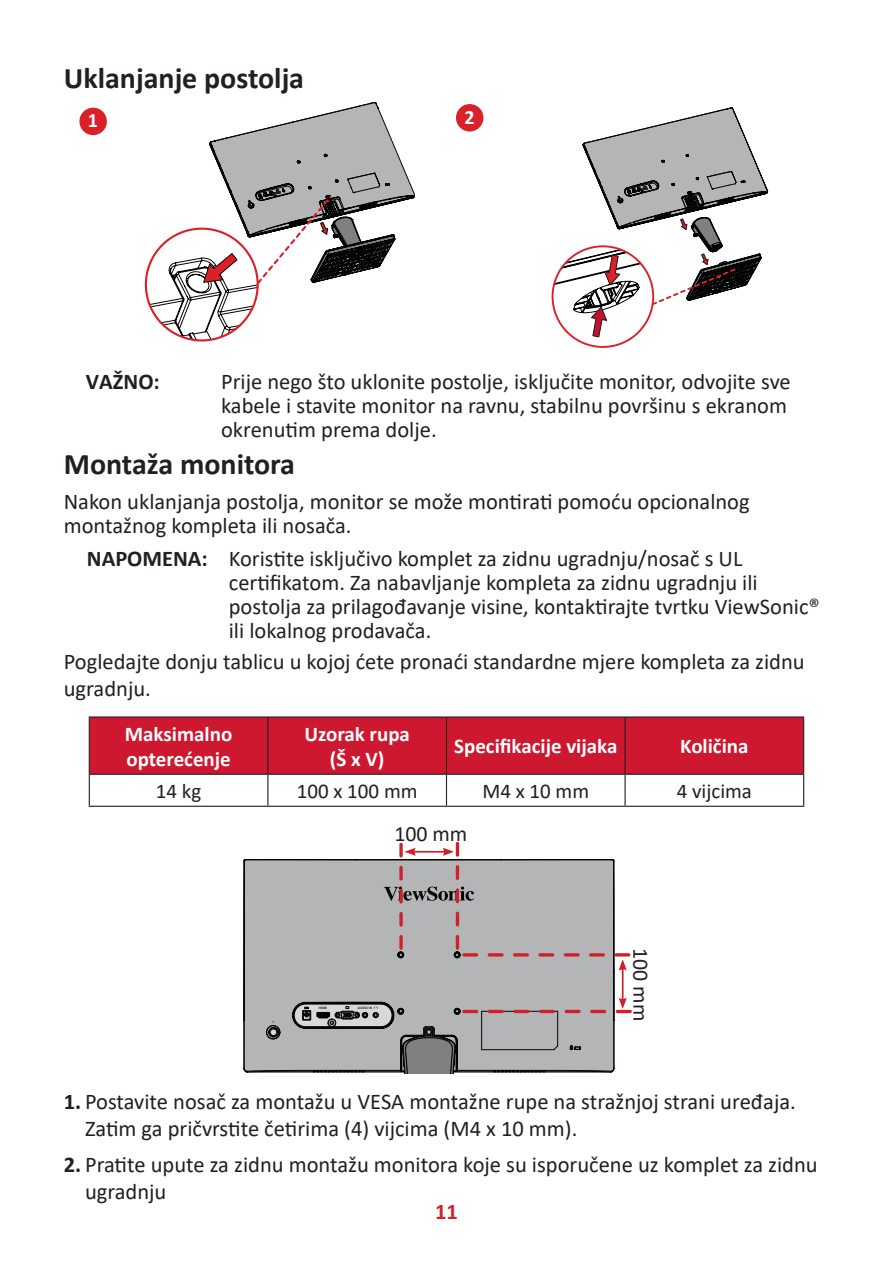
<style>
.page{position:relative;width:893px;height:1263px;background:#fff}
.page>*{position:absolute;margin:0;border:0;box-sizing:border-box;transform-origin:0 0}
.t1{font:700 30px "Calibri";color:#231f20}
.t2{font:22.5px/24px "Calibri";color:#231f20}
.t3{font:700 22.5px "Calibri";color:#231f20}
.t4{font:700 22.5px "Calibri";color:#d1232a}
.t5{font:21.9px "Calibri";color:#231f20}
.t6{font:700 21px/25.2px "Calibri";color:#fff}
.t7{font:21px "Calibri";color:#231f20}
.t8{font:700 20.1px "Calibri";color:#fff}
.t9{font:700 3.15px "Arial";color:#231f20}
.s1{font-weight:700}
</style>
<div class="page">
<div style="left:79px;top:108px;width:28px;height:27px;background:#dc2029;border-radius:50%"></div>
<svg style="left:149px;top:102px;width:266px;height:238px"></svg>
<div style="left:456px;top:104px;width:27px;height:28px;background:#dc2029;border-radius:50%"></div>
<svg style="left:554px;top:108px;width:214px;height:229px"></svg>
<div style="left:90px;top:717px;width:713px;height:57px;background:#ce182f"></div>
<hr style="left:89px;top:716px;width:179px;height:1px;background:#231f20">
<hr style="left:89px;top:717px;width:1px;height:57px;background:#231f20">
<hr style="left:268px;top:716px;width:178px;height:1px;background:#231f20">
<hr style="left:267px;top:717px;width:1px;height:57px;background:#231f20">
<hr style="left:446px;top:716px;width:179px;height:1px;background:#231f20">
<hr style="left:446px;top:717px;width:1px;height:57px;background:#231f20">
<hr style="left:625px;top:716px;width:179px;height:1px;background:#231f20">
<hr style="left:624px;top:717px;width:2px;height:57px;background:#231f20">
<hr style="left:803px;top:717px;width:1px;height:57px;background:#231f20">
<hr style="left:89px;top:774px;width:179px;height:1px;background:#231f20">
<hr style="left:89px;top:775px;width:1px;height:31px;background:#231f20">
<hr style="left:268px;top:774px;width:178px;height:1px;background:#231f20">
<hr style="left:267px;top:775px;width:1px;height:31px;background:#231f20">
<hr style="left:446px;top:774px;width:179px;height:1px;background:#231f20">
<hr style="left:446px;top:775px;width:1px;height:31px;background:#231f20">
<hr style="left:625px;top:774px;width:179px;height:1px;background:#231f20">
<hr style="left:624px;top:775px;width:2px;height:31px;background:#231f20">
<hr style="left:803px;top:775px;width:1px;height:31px;background:#231f20">
<hr style="left:89px;top:806px;width:179px;height:1px;background:#231f20">
<hr style="left:268px;top:806px;width:178px;height:1px;background:#231f20">
<hr style="left:446px;top:806px;width:179px;height:1px;background:#231f20">
<hr style="left:625px;top:806px;width:179px;height:1px;background:#231f20">
<svg style="left:244px;top:843px;width:386px;height:231px"></svg>
<h1 class="t1" style="left:64px;top:57px;width:242px">Uklanjanje postolja</h1>
<p class="t8" style="left:88px;top:107px;width:12px">1</p>
<p class="t8" style="left:464px;top:103px;width:12px">2</p>
<p class="t3" style="left:86px;top:366px;width:75px">VAŽNO:</p>
<p class="t2" style="left:221px;top:369px;width:571px">Prije nego što uklonite postolje, isključite monitor, odvojite sve kabele i stavite monitor na ravnu, stabilnu površinu s ekranom okrenutim prema dolje.</p>
<h1 class="t1" style="left:64px;top:442px;width:233px">Montaža monitora</h1>
<p class="t2" style="left:64px;top:489px;width:687px">Nakon uklanjanja postolja, monitor se može montirati pomoću opcionalnog montažnog kompleta ili nosača.</p>
<p class="t2" style="left:229px;top:545px;width:593px;text-indent:-142px"><span class="s1">NAPOMENA:</span> Koristite isključivo komplet za zidnu ugradnju/nosač s UL certifikatom. Za nabavljanje kompleta za zidnu ugradnju ili postolja za prilagođavanje visine, kontaktirajte tvrtku ViewSonic® ili lokalnog prodavača.</p>
<p class="t2" style="left:64px;top:647px;width:742px;line-height:27px">Pogledajte donju tablicu u kojoj ćete pronaći standardne mjere kompleta za zidnu ugradnju.</p>
<p class="t6" style="left:125px;top:721px;width:109px">Maksimalno opterećenje</p>
<p class="t6" style="left:304px;top:721px;width:107px;text-align:center">Uzorak rupa (Š x V)</p>
<p class="t6" style="left:454px;top:733px;width:165px">Specifikacije vijaka</p>
<p class="t6" style="left:680px;top:733px;width:70px">Količina</p>
<p class="t7" style="left:156px;top:776px;width:47px">14 kg</p>
<p class="t7" style="left:297px;top:776px;width:122px">100 x 100 mm</p>
<p class="t7" style="left:482px;top:776px;width:108px">M4 x 10 mm</p>
<p class="t7" style="left:677px;top:776px;width:77px">4 vijcima</p>
<p class="t5" style="left:394px;top:819px;width:75px">100 mm</p>
<p class="t9" style="left:319px;top:1005px;width:10px">HDMI</p>
<p class="t9" style="left:358px;top:1006px;width:16px">AUDIO IN</p>
<p class="t5" style="left:656px;top:948px;width:75px;rotate:90deg">100 mm</p>
<p class="t2" style="left:85px;top:1088px;width:712px;line-height:27px;text-indent:-21px"><span class="s1">1.</span> Postavite nosač za montažu u VESA montažne rupe na stražnjoj strani uređaja.<br>Zatim ga pričvrstite četirima (4) vijcima (M4 x 10 mm).</p>
<p class="t2" style="left:85px;top:1150px;width:734px;line-height:27px;text-indent:-21px"><span class="s1">2.</span> Pratite upute za zidnu montažu monitora koje su isporučene uz komplet za zidnu ugradnju</p>
<p class="t4" style="left:435px;top:1196px;width:24px">11</p>
</div>
